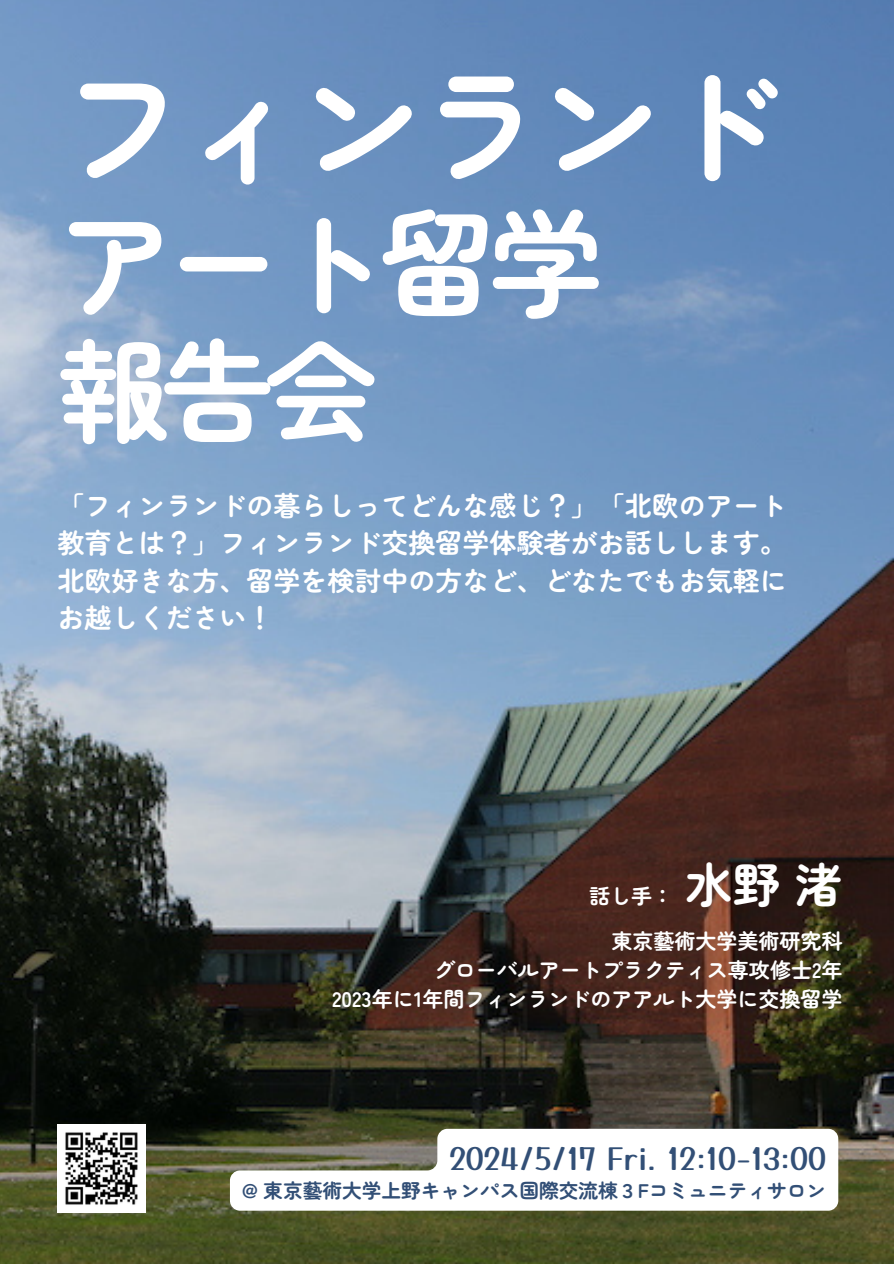
<style>
.page{position:relative;width:894px;height:1264px;background:#fff}
.page>*{position:absolute;margin:0;border:0;box-sizing:border-box;transform-origin:0 0}
.t1{font:700 130.2px "Zen Maru Gothic";letter-spacing:-.085em;color:#fff}
.t2{font:700 117px "Zen Maru Gothic";letter-spacing:-.085em;color:#fff}
.t3{font:700 112.65px "Zen Maru Gothic";color:#fff}
.t4{font:700 48px "Zen Maru Gothic";color:#fff}
.t5{font:30.3px "Yusei Magic";color:#324f76}
.t6{font:700 27px/37.2px "Zen Maru Gothic";color:#fff;text-align:justify}
.t7{font:700 21px/29.2px "Zen Maru Gothic";color:#fff;text-align:right}
.t8{font:700 19.65px "Zen Maru Gothic";color:#324f76}
</style>
<div class="page">
<img style="left:0;top:0;width:893px;height:1263px">
<svg style="left:230px;top:1128px;width:608px;height:82px"></svg>
<img style="left:58px;top:1124px;width:87px;height:88px">
<h4 class="t1" style="left:58px;top:24px;width:729px">フィンランド</h4>
<h4 class="t2" style="left:58px;top:172px;width:548px">アート留学</h4>
<h4 class="t3" style="left:58px;top:303px;width:321px">報告会</h4>
<p class="t6" style="left:58px;top:486px;width:730px">「フィンランドの暮らしってどんな感じ？」「北欧のアート教育とは？」フィンランド交換留学体験者がお話しします。北欧好きな方、留学を検討中の方など、どなたでもお気軽にお越しください！</p>
<h4 class="t4" style="left:684px;top:847px;width:159px">水野渚</h4>
<p class="t7" style="left:332px;top:925px;width:511px">東京藝術大学美術研究科<br>グローバルアートプラクティス専攻修士2年<br>2023年に1年間フィンランドのアアルト大学に交換留学</p>
<p class="t7" style="left:589px;top:880px;width:85px">話し手：</p>
<h1 class="t5" style="left:449px;top:1134px;width:378px">2024/5/17 Fri. 12:10-13:00</h1>
<h3 class="t8" style="left:242px;top:1175px;width:585px">@ 東京藝術大学上野キャンパス国際交流棟３Fコミュニティサロン</h3>
</div>
